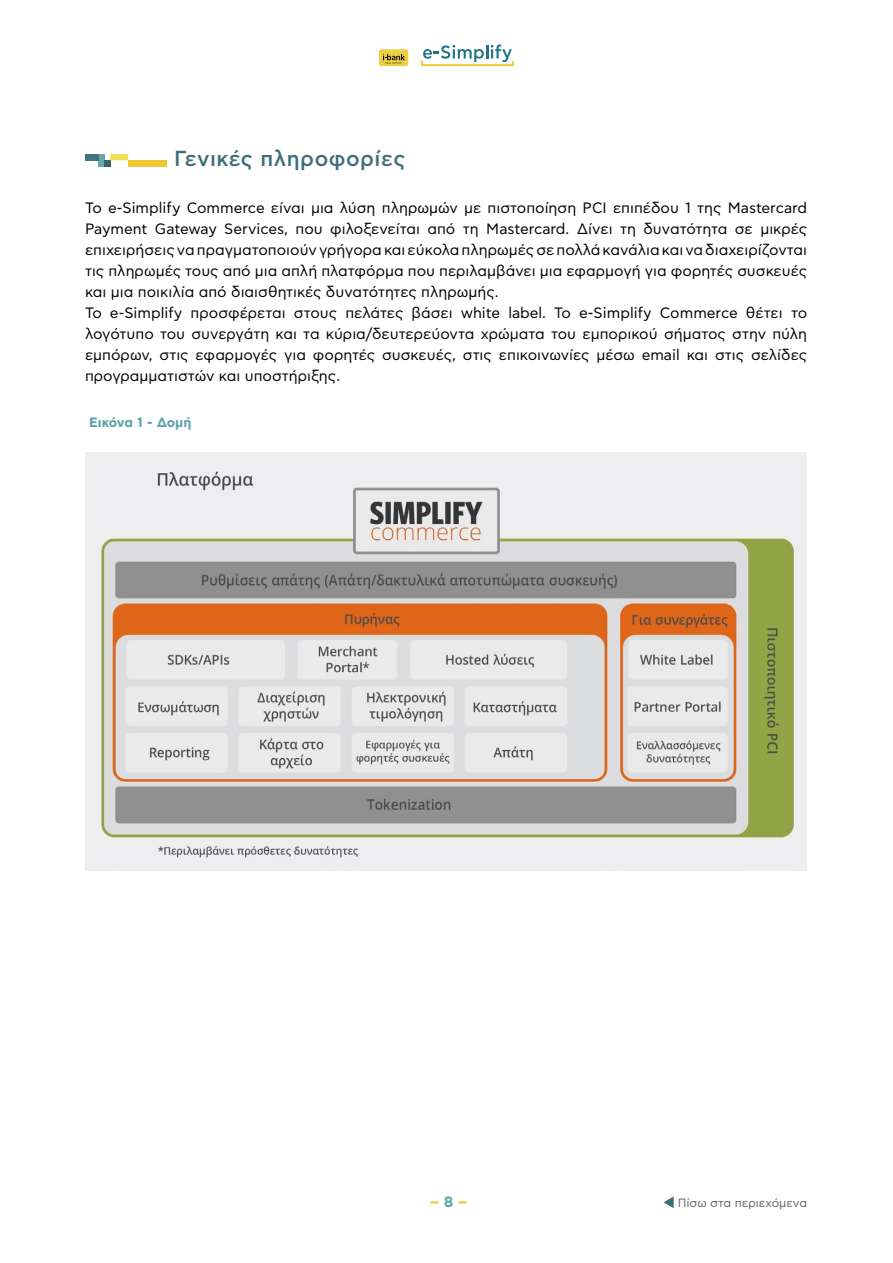
<style>
.page{position:relative;width:893px;height:1263px;background:#fff}
.page>*{position:absolute;margin:0;border:0;box-sizing:border-box;transform-origin:0 0}
.t1{font:500 21.75px "CF Asty Std";letter-spacing:.025em;color:#3e6e7d}
.t2{font:15px/21px "CF Asty Std";color:#000}
.t3{font:700 15px "CF Asty Std";color:#edc92f}
.t4{font:700 13.5px "CF Asty Std";letter-spacing:-.01em;color:#60a3ad}
.t5{font:12px "CF Asty Std";color:#636363}
.s1{color:#60a3ad}
</style>
<div class="page">
<div style="left:379px;top:49px;width:29px;height:17px;background:#ecd044;border-radius:2px"></div>
<svg style="left:383px;top:54px;width:22px;height:10px"></svg>
<svg style="left:421px;top:45px;width:93px;height:21px"></svg>
<svg style="left:663px;top:1196px;width:11px;height:12px"></svg>
<div style="left:98px;top:154px;width:6px;height:12px;background:#63a8ad"></div>
<div style="left:85px;top:154px;width:13px;height:6px;background:#427480"></div>
<svg style="left:104px;top:154px;width:24px;height:12px"></svg>
<div style="left:128px;top:160px;width:38px;height:6px;background:#ebc733"></div>
<img style="left:85px;top:453px;width:721px;height:418px">
<h1 class="t1" style="left:174px;top:146px;width:233px">Γενικές πληροφορίες</h1>
<p class="t2" style="left:85px;top:198px;width:724px">Το e-Simplify Commerce είναι μια λύση πληρωμών με πιστοποίηση PCI επιπέδου 1 της Mastercard Payment Gateway Services, που φιλοξενείται από τη Mastercard. Δίνει τη δυνατότητα σε μικρές επιχειρήσεις να πραγματοποιούν γρήγορα και εύκολα πληρωμές σε πολλά κανάλια και να διαχειρίζονται τις πληρωμές τους από μια απλή πλατφόρμα που περιλαμβάνει μια εφαρμογή για φορητές συσκευές και μια ποικιλία από διαισθητικές δυνατότητες πληρωμής.<br>Το e-Simplify προσφέρεται στους πελάτες βάσει white label. Το e-Simplify Commerce θέτει το λογότυπο του συνεργάτη και τα κύρια/δευτερεύοντα χρώματα του εμπορικού σήματος στην πύλη εμπόρων, στις εφαρμογές για φορητές συσκευές, στις επικοινωνίες μέσω email και στις σελίδες προγραμματιστών και υποστήριξης.</p>
<p class="t4" style="left:89px;top:415px;width:104px">Εικόνα 1 - Δομή</p>
<p class="t3" style="left:430px;top:1193px;width:40px">− <span class="s1">8</span> −</p>
<p class="t5" style="left:678px;top:1196px;width:131px">Πίσω στα περιεχόμενα</p>
</div>
